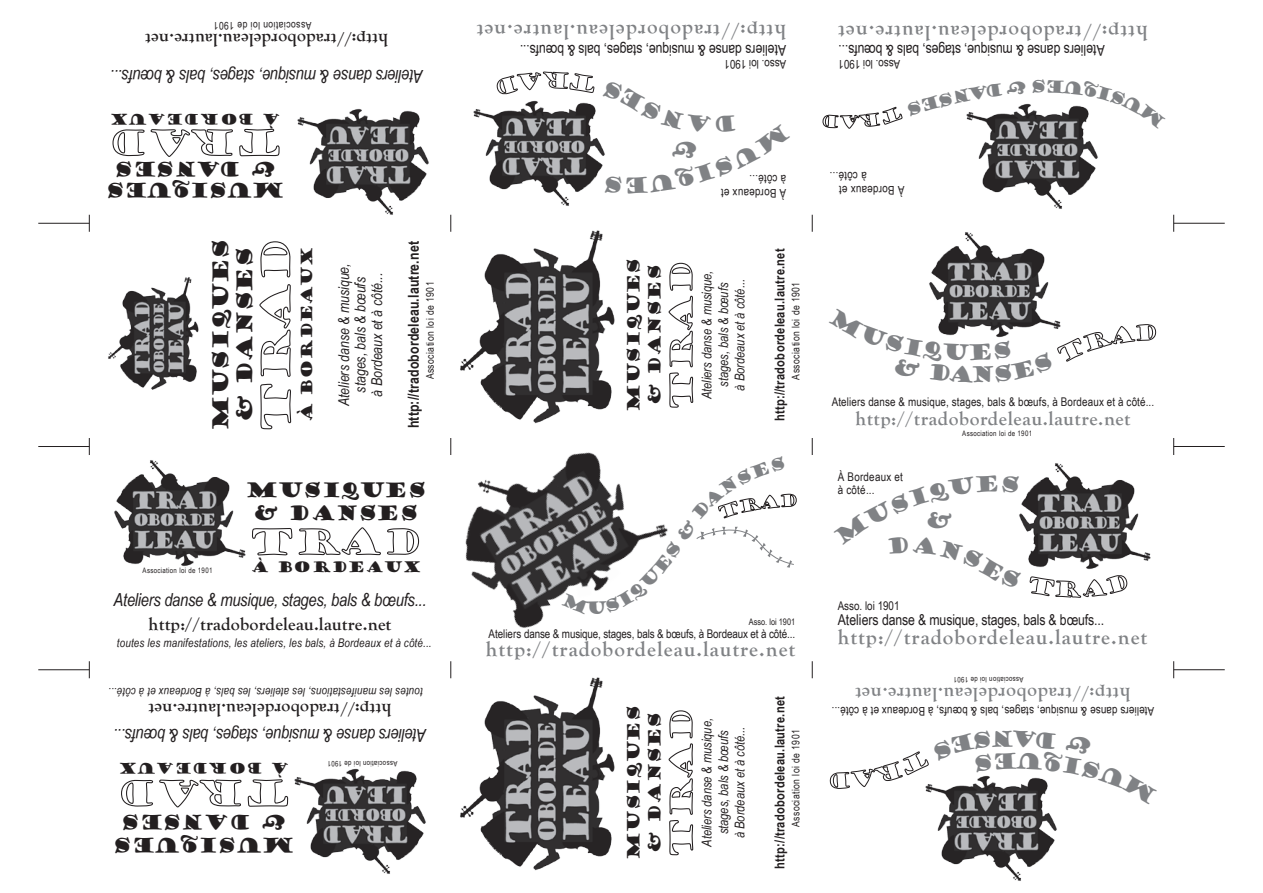
<style>
.page{position:relative;width:1263px;height:893px;background:#fff}
.page>*{position:absolute;margin:0;border:0;box-sizing:border-box;transform-origin:0 0}
.t1{font:700 21px "Goudy Old Style T";letter-spacing:.05em;color:#808285}
.t2{font:21px/24px "Goudy Stout";letter-spacing:-.03em;color:#231f20;text-align:center}
.t3{font:21px "Goudy Stout";color:#808285}
.t4{font:700 19.5px "Goudy Old Style T";letter-spacing:.03em;color:#808285}
.t5{font:19.5px/22.5px "Goudy Stout";letter-spacing:-.01em;color:#231f20;text-align:center}
.t6{font:19.5px/21px "Goudy Stout";letter-spacing:-.03em;color:#231f20}
.t7{font:italic 18px "Arial Narrow";letter-spacing:-.015em;color:#231f20}
.t8{font:700 18px "Goudy Old Style T";letter-spacing:.01em;color:#231f20}
.t9{font:16.5px/21px "Goudy Stout";color:#231f20;text-align:center}
.t10{font:15px "Arial Narrow";letter-spacing:-.01em;color:#231f20}
.t11{font:italic 15px/16.5px "Arial Narrow";color:#231f20;text-align:center}
.t12{font:700 15px "Arial Narrow";letter-spacing:.01em;color:#231f20}
.t13{font:15px "Goudy Stout";letter-spacing:-.01em;color:#231f20}
.t14{font:14.25px "Goudy Stout";letter-spacing:.02em;color:#231f20}
.t15{font:italic 13.5px/16.5px "Arial Narrow";color:#231f20;text-align:center}
.t16{font:700 13.5px "Arial Narrow";letter-spacing:.02em;color:#231f20}
.t17{font:12px/13.5px "Arial Narrow";letter-spacing:.01em;color:#231f20}
.t18{font:italic 12px "Arial Narrow";letter-spacing:.01em;color:#231f20}
.t19{font:12px "Arial Narrow";letter-spacing:-.01em;color:#231f20}
.t20{font:10.5px "Arial Narrow";letter-spacing:.04em;color:#231f20}
.t21{font:9px "Arial Narrow";color:#231f20}
.t22{font:7.5px "Arial Narrow";letter-spacing:.04em;color:#231f20}
</style>
<div class="page">
<img style="left:308px;top:108px;width:121px;height:107px">
<img style="left:473px;top:100px;width:130px;height:106px">
<img style="left:294px;top:768px;width:132px;height:106px">
<img style="left:108px;top:278px;width:91px;height:112px">
<svg style="left:496px;top:71px;width:98px;height:24px"></svg>
<img style="left:978px;top:103px;width:120px;height:106px">
<img style="left:929px;top:232px;width:120px;height:77px">
<img style="left:451px;top:228px;width:152px;height:173px">
<img style="left:451px;top:401px;width:155px;height:227px">
<img style="left:1021px;top:463px;width:130px;height:107px">
<svg style="left:1030px;top:575px;width:98px;height:23px"></svg>
<img style="left:451px;top:674px;width:152px;height:197px">
<img style="left:937px;top:804px;width:120px;height:77px">
<img style="left:114px;top:460px;width:132px;height:107px">
<svg style="left:121px;top:779px;width:168px;height:29px"></svg>
<svg style="left:175px;top:383px;width:117px;height:47px"></svg>
<svg style="left:259px;top:284px;width:32px;height:93px"></svg>
<svg style="left:113px;top:117px;width:195px;height:161px"></svg>
<svg style="left:586px;top:263px;width:108px;height:145px"></svg>
<svg style="left:586px;top:711px;width:108px;height:145px"></svg>
<svg style="left:252px;top:527px;width:167px;height:29px"></svg>
<hr style="left:38px;top:223px;width:51px;height:1px;background:#231f20">
<hr style="left:38px;top:446px;width:51px;height:1px;background:#231f20">
<hr style="left:38px;top:669px;width:51px;height:1px;background:#231f20">
<hr style="left:1174px;top:223px;width:51px;height:1px;background:#231f20">
<hr style="left:1174px;top:446px;width:51px;height:1px;background:#231f20">
<hr style="left:1174px;top:669px;width:51px;height:1px;background:#231f20">
<svg style="left:89px;top:215px;width:1px;height:17px"></svg>
<svg style="left:450px;top:215px;width:1px;height:17px"></svg>
<svg style="left:812px;top:215px;width:1px;height:17px"></svg>
<svg style="left:1173px;top:215px;width:1px;height:17px"></svg>
<svg style="left:89px;top:438px;width:1px;height:17px"></svg>
<svg style="left:450px;top:438px;width:1px;height:17px"></svg>
<svg style="left:812px;top:438px;width:1px;height:17px"></svg>
<svg style="left:1173px;top:438px;width:1px;height:17px"></svg>
<svg style="left:89px;top:661px;width:1px;height:17px"></svg>
<svg style="left:450px;top:661px;width:1px;height:17px"></svg>
<svg style="left:812px;top:661px;width:1px;height:17px"></svg>
<svg style="left:1173px;top:661px;width:1px;height:17px"></svg>
<svg style="left:938px;top:309px;width:219px;height:53px"></svg>
<svg style="left:1033px;top:103px;width:65px;height:26px"></svg>
<svg style="left:823px;top:103px;width:203px;height:36px"></svg>
<svg style="left:561px;top:456px;width:236px;height:159px"></svg>
<svg style="left:829px;top:751px;width:219px;height:53px"></svg>
<p class="t20" style="left:311px;top:34px;width:99px;rotate:180deg">Association loi de 1901</p>
<h3 class="t8" style="left:388px;top:50px;width:244px;rotate:180deg">http://tradobordeleau.lautre.net</h3>
<h3 class="t7" style="left:423px;top:88px;width:314px;rotate:180deg">Ateliers danse &amp; musique, stages, bals &amp; bœufs...</h3>
<p class="t14" style="left:255px;top:128px;width:146px;rotate:180deg">BORDEAUX</p>
<p class="t14" style="left:281px;top:128px;width:20px;rotate:180deg">À</p>
<h2 class="t6" style="left:241px;top:200px;width:136px;text-indent:-44px;rotate:180deg">MUSIQUES<br>DANSES</h2>
<h2 class="t5" style="left:276px;top:179px;width:27px;rotate:180deg">&amp;</h2>
<h1 class="t2" style="left:209px;top:431px;width:194px;rotate:-90deg">MUSIQUES &amp; DANSES</h1>
<p class="t13" style="left:297px;top:422px;width:177px;rotate:-90deg">À BORDEAUX</p>
<p class="t11" style="left:335px;top:406px;width:144px;rotate:-90deg">Ateliers danse &amp; musique, stages, bals &amp; bœufs<br>à Bordeaux et à côté...</p>
<p class="t12" style="left:402px;top:428px;width:189px;rotate:-90deg">http://tradobordeleau.lautre.net</p>
<p class="t20" style="left:422px;top:379px;width:99px;rotate:-90deg">Association loi de 1901</p>
<h2 class="t5" style="left:245px;top:479px;width:183px">MUSIQUES &amp; DANSES</h2>
<p class="t14" style="left:251px;top:558px;width:172px">À BORDEAUX</p>
<h3 class="t7" style="left:114px;top:587px;width:314px">Ateliers danse &amp; musique, stages, bals &amp; bœufs...</h3>
<h3 class="t8" style="left:149px;top:614px;width:244px">http://tradobordeleau.lautre.net</h3>
<p class="t18" style="left:117px;top:634px;width:316px">toutes les manifestations, les ateliers, les bals, à Bordeaux et à côté...</p>
<p class="t22" style="left:143px;top:565px;width:71px">Association loi de 1901</p>
<p class="t18" style="left:423px;top:700px;width:316px;rotate:180deg">toutes les manifestations, les ateliers, les bals, à Bordeaux et à côté...</p>
<h3 class="t8" style="left:391px;top:720px;width:244px;rotate:180deg">http://tradobordeleau.lautre.net</h3>
<h3 class="t7" style="left:426px;top:747px;width:314px;rotate:180deg">Ateliers danse &amp; musique, stages, bals &amp; bœufs...</h3>
<p class="t14" style="left:263px;top:777px;width:146px;rotate:180deg">BORDEAUX</p>
<p class="t14" style="left:289px;top:777px;width:20px;rotate:180deg">À</p>
<h2 class="t5" style="left:295px;top:855px;width:183px;rotate:180deg">MUSIQUES &amp; DANSES</h2>
<p class="t22" style="left:397px;top:769px;width:71px;rotate:180deg">Association loi de 1901</p>
<h1 class="t1" style="left:786px;top:44px;width:311px;rotate:180deg">http://tradobordeleau.lautre.net</h1>
<p class="t10" style="left:786px;top:61px;width:268px;rotate:180deg">Ateliers danse &amp; musique, stages, bals &amp; bœufs...</p>
<p class="t17" style="left:786px;top:71px;width:63px;rotate:180deg">Asso. loi 1901</p>
<h1 class="t3" style="left:698px;top:163px;width:29px;rotate:180deg">&amp;</h1>
<p class="t17" style="left:786px;top:200px;width:67px;rotate:180deg">À Bordeaux et à côté...</p>
<h3 class="t9" style="left:623px;top:412px;width:156px;rotate:-90deg">MUSIQUES</h3>
<h3 class="t9" style="left:644px;top:405px;width:143px;rotate:-90deg">&amp; DANSES</h3>
<p class="t15" style="left:698px;top:399px;width:130px;rotate:-90deg">Ateliers danse &amp; musique, stages, bals &amp; bœufs<br>à Bordeaux et à côté...</p>
<p class="t16" style="left:769px;top:421px;width:174px;rotate:-90deg">http://tradobordeleau.lautre.net</p>
<p class="t20" style="left:788px;top:379px;width:99px;rotate:-90deg">Association loi de 1901</p>
<p class="t21" style="left:749px;top:615px;width:48px">Asso. loi 1901</p>
<p class="t19" style="left:488px;top:625px;width:308px">Ateliers danse &amp; musique, stages, bals &amp; bœufs, à Bordeaux et à côté...</p>
<h1 class="t1" style="left:486px;top:638px;width:311px">http://tradobordeleau.lautre.net</h1>
<h3 class="t9" style="left:623px;top:860px;width:156px;rotate:-90deg">MUSIQUES &amp; DANSES</h3>
<p class="t15" style="left:698px;top:847px;width:130px;rotate:-90deg">Ateliers danse &amp; musique, stages, bals &amp; bœufs<br>à Bordeaux et à côté...</p>
<p class="t16" style="left:769px;top:869px;width:174px;rotate:-90deg">http://tradobordeleau.lautre.net</p>
<p class="t20" style="left:788px;top:827px;width:99px;rotate:-90deg">Association loi de 1901</p>
<h1 class="t1" style="left:1148px;top:44px;width:311px;rotate:180deg">http://tradobordeleau.lautre.net</h1>
<p class="t10" style="left:1105px;top:61px;width:268px;rotate:180deg">Ateliers danse &amp; musique, stages, bals &amp; bœufs...</p>
<p class="t17" style="left:900px;top:71px;width:63px;rotate:180deg">Asso. loi 1901</p>
<p class="t17" style="left:867px;top:197px;width:38px;text-indent:-38px;rotate:180deg">À Bordeaux et<br>à côté...</p>
<p class="t17" style="left:832px;top:394px;width:324px">Ateliers danse &amp; musique, stages, bals &amp; bœufs, à Bordeaux et à côté...</p>
<h2 class="t4" style="left:855px;top:408px;width:277px">http://tradobordeleau.lautre.net</h2>
<p class="t22" style="left:962px;top:428px;width:71px">Association loi de 1901</p>
<p class="t17" style="left:838px;top:469px;width:67px">À Bordeaux et à côté...</p>
<h1 class="t3" style="left:926px;top:506px;width:29px">&amp;</h1>
<p class="t17" style="left:838px;top:598px;width:63px">Asso. loi 1901</p>
<p class="t10" style="left:838px;top:608px;width:268px">Ateliers danse &amp; musique, stages, bals &amp; bœufs...</p>
<h1 class="t1" style="left:838px;top:625px;width:311px">http://tradobordeleau.lautre.net</h1>
<p class="t22" style="left:1024px;top:685px;width:71px;rotate:180deg">Association loi de 1901</p>
<h2 class="t4" style="left:1130px;top:705px;width:277px;rotate:180deg">http://tradobordeleau.lautre.net</h2>
<p class="t17" style="left:1154px;top:719px;width:324px;rotate:180deg">Ateliers danse &amp; musique, stages, bals &amp; bœufs, à Bordeaux et à côté...</p>
</div>
